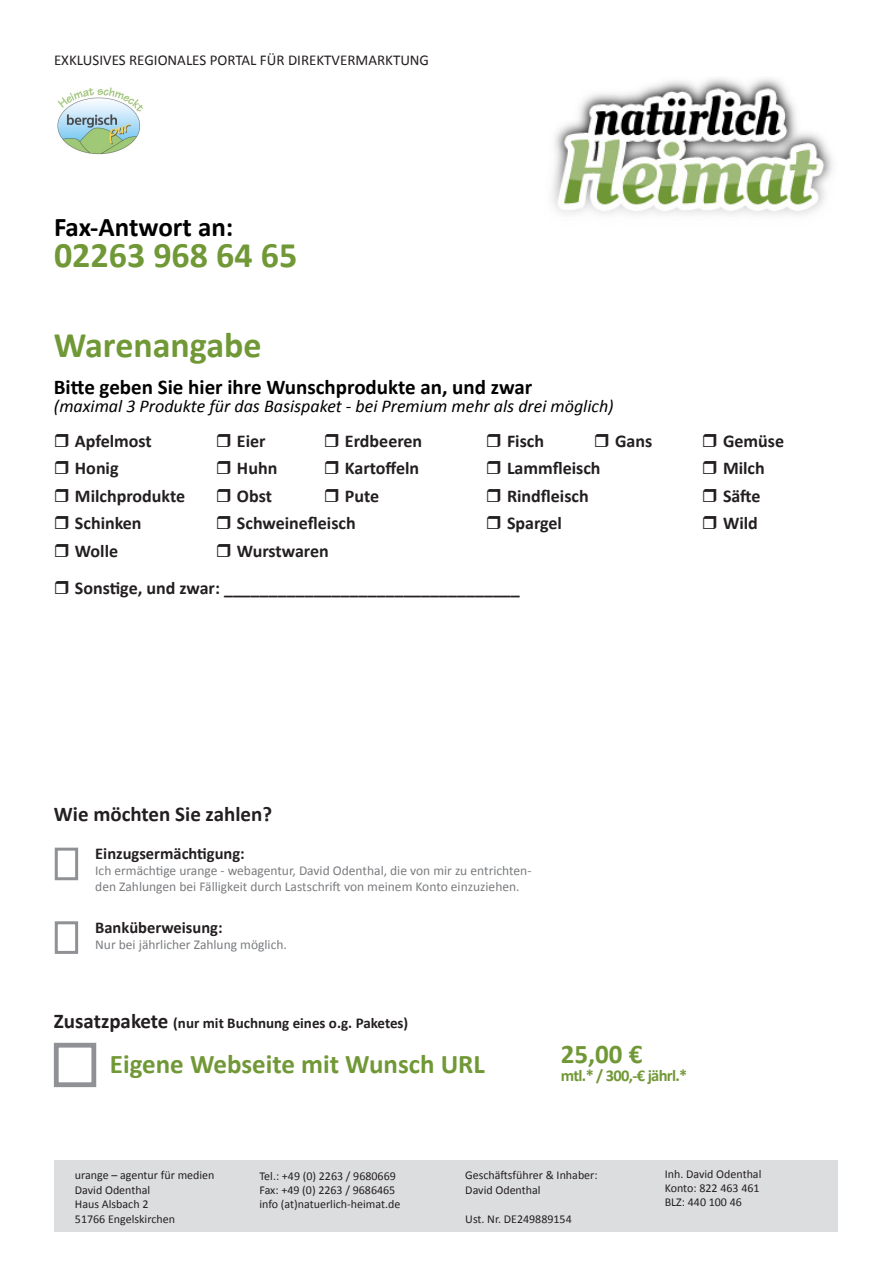
<style>
.page{position:relative;width:893px;height:1263px;background:#fff}
.page>*{position:absolute;margin:0;border:0;box-sizing:border-box;transform-origin:0 0}
.t1{font:700 36px "Calibri";color:#719836}
.t2{font:700 27px "Calibri";color:#719836}
.t3{font:700 27px "Calibri";color:#000}
.t4{font:700 21px "Calibri";color:#000}
.t5{font:700 21px "Calibri";color:#231f20}
.t6{font:700 18px "Calibri";color:#231f20}
.t7{font:italic 18px "Calibri";color:#000}
.t8{font:700 16.5px "Calibri";color:#231f20}
.t9{font:700 16.5px "Calibri";letter-spacing:-.04em;color:#719836}
.t10{font:15px "Calibri";color:#231f20}
.t11{font:700 15px "Calibri";color:#231f20}
.t12{font:13.5px/16.2px "Calibri";color:#7a7c7f}
.t13{font:12px "Calibri";color:#231f20}
.s1{font-size:21px}
</style>
<div class="page">
<img style="left:552px;top:78px;width:281px;height:137px">
<img style="left:57px;top:87px;width:86px;height:67px">
<div style="left:54px;top:1043px;width:42px;height:44px;background:#fff;border:5px solid #8f9194"></div>
<div style="left:54px;top:1160px;width:783px;height:72px;background:#dcdddf"></div>
<div style="left:55px;top:848px;width:23px;height:32px;background:#fff;border:3px solid #8f9194"></div>
<div style="left:55px;top:921px;width:23px;height:33px;background:#fff;border:3px solid #8f9194"></div>
<p class="t10" style="left:54px;top:51px;width:377px">EXKLUSIVES REGIONALES PORTAL FÜR DIREKTVERMARKTUNG</p>
<p class="t3" style="left:54px;top:210px;width:181px">Fax-Antwort an:</p>
<p class="t1" style="left:54px;top:232px;width:245px">02263 968 64 65</p>
<p class="t1" style="left:54px;top:322px;width:209px">Warenangabe</p>
<p class="t4" style="left:54px;top:373px;width:480px">Bitte geben Sie hier ihre Wunschprodukte an, und zwar</p>
<p class="t7" style="left:54px;top:394px;width:561px">(maximal 3 Produkte für das Basispaket - bei Premium mehr als drei möglich)</p>
<p class="t6" style="left:75px;top:429px;width:78px">Apfelmost</p>
<p class="t6" style="left:237px;top:429px;width:30px">Eier</p>
<p class="t6" style="left:345px;top:429px;width:79px">Erdbeeren</p>
<p class="t6" style="left:507px;top:429px;width:39px">Fisch</p>
<p class="t6" style="left:615px;top:429px;width:39px">Gans</p>
<p class="t6" style="left:723px;top:429px;width:63px">Gemüse</p>
<p class="t6" style="left:75px;top:457px;width:45px">Honig</p>
<p class="t6" style="left:237px;top:457px;width:42px">Huhn</p>
<p class="t6" style="left:345px;top:457px;width:76px">Kartoffeln</p>
<p class="t6" style="left:507px;top:457px;width:95px">Lammfleisch</p>
<p class="t6" style="left:723px;top:457px;width:43px">Milch</p>
<p class="t6" style="left:75px;top:484px;width:112px">Milchprodukte</p>
<p class="t6" style="left:237px;top:484px;width:36px">Obst</p>
<p class="t6" style="left:345px;top:484px;width:36px">Pute</p>
<p class="t6" style="left:507px;top:484px;width:83px">Rindfleisch</p>
<p class="t6" style="left:723px;top:484px;width:39px">Säfte</p>
<p class="t6" style="left:75px;top:512px;width:68px">Schinken</p>
<p class="t6" style="left:237px;top:512px;width:120px">Schweinefleisch</p>
<p class="t6" style="left:507px;top:512px;width:57px">Spargel</p>
<p class="t6" style="left:723px;top:512px;width:36px">Wild</p>
<p class="t6" style="left:75px;top:539px;width:45px">Wolle</p>
<p class="t6" style="left:237px;top:539px;width:93px">Wurstwaren</p>
<p class="t6" style="left:75px;top:577px;width:446px">Sonstige, und zwar: _________________________________</p>
<p class="t5" style="left:54px;top:801px;width:220px">Wie möchten Sie zahlen?</p>
<p class="t8" style="left:95px;top:843px;width:151px">Einzugsermächtigung:</p>
<p class="t12" style="left:95px;top:862px;width:438px">Ich ermächtige urange - webagentur, David Odenthal, die von mir zu entrichten&shy;den Zahlungen bei Fälligkeit durch Lastschrift von meinem Konto einzuziehen.</p>
<p class="t8" style="left:95px;top:916px;width:129px">Banküberweisung:</p>
<p class="t12" style="left:95px;top:936px;width:193px">Nur bei jährlicher Zahlung möglich.</p>
<p class="t11" style="left:54px;top:1013px;width:356px"><span class="s1">Zusatzpakete</span> (nur mit Buchnung eines o.g. Paketes)</p>
<p class="t2" style="left:110px;top:1046px;width:376px">Eigene Webseite mit Wunsch URL</p>
<p class="t2" style="left:561px;top:1036px;width:83px">25,00 €</p>
<p class="t9" style="left:561px;top:1064px;width:128px">mtl.* / 300,-€ jährl.*</p>
<p class="t13" style="left:75px;top:1168px;width:141px">urange – agentur für medien</p>
<p class="t13" style="left:75px;top:1182px;width:77px">David Odenthal</p>
<p class="t13" style="left:75px;top:1196px;width:75px">Haus Alsbach 2</p>
<p class="t13" style="left:75px;top:1211px;width:102px">51766 Engelskirchen</p>
<p class="t13" style="left:259px;top:1168px;width:138px">Tel.: +49 (0) 2263 / 9680669</p>
<p class="t13" style="left:259px;top:1182px;width:137px">Fax: +49 (0) 2263 / 9686465</p>
<p class="t13" style="left:259px;top:1197px;width:142px">info (at)natuerlich-heimat.de</p>
<p class="t13" style="left:465px;top:1168px;width:134px">Geschäftsführer &amp; Inhaber:</p>
<p class="t13" style="left:465px;top:1182px;width:77px">David Odenthal</p>
<p class="t13" style="left:465px;top:1211px;width:108px">Ust. Nr. DE249889154</p>
<p class="t13" style="left:665px;top:1166px;width:98px">Inh. David Odenthal</p>
<p class="t13" style="left:665px;top:1180px;width:96px">Konto: 822 463 461</p>
<p class="t13" style="left:665px;top:1195px;width:79px">BLZ: 440 100 46</p>
</div>
